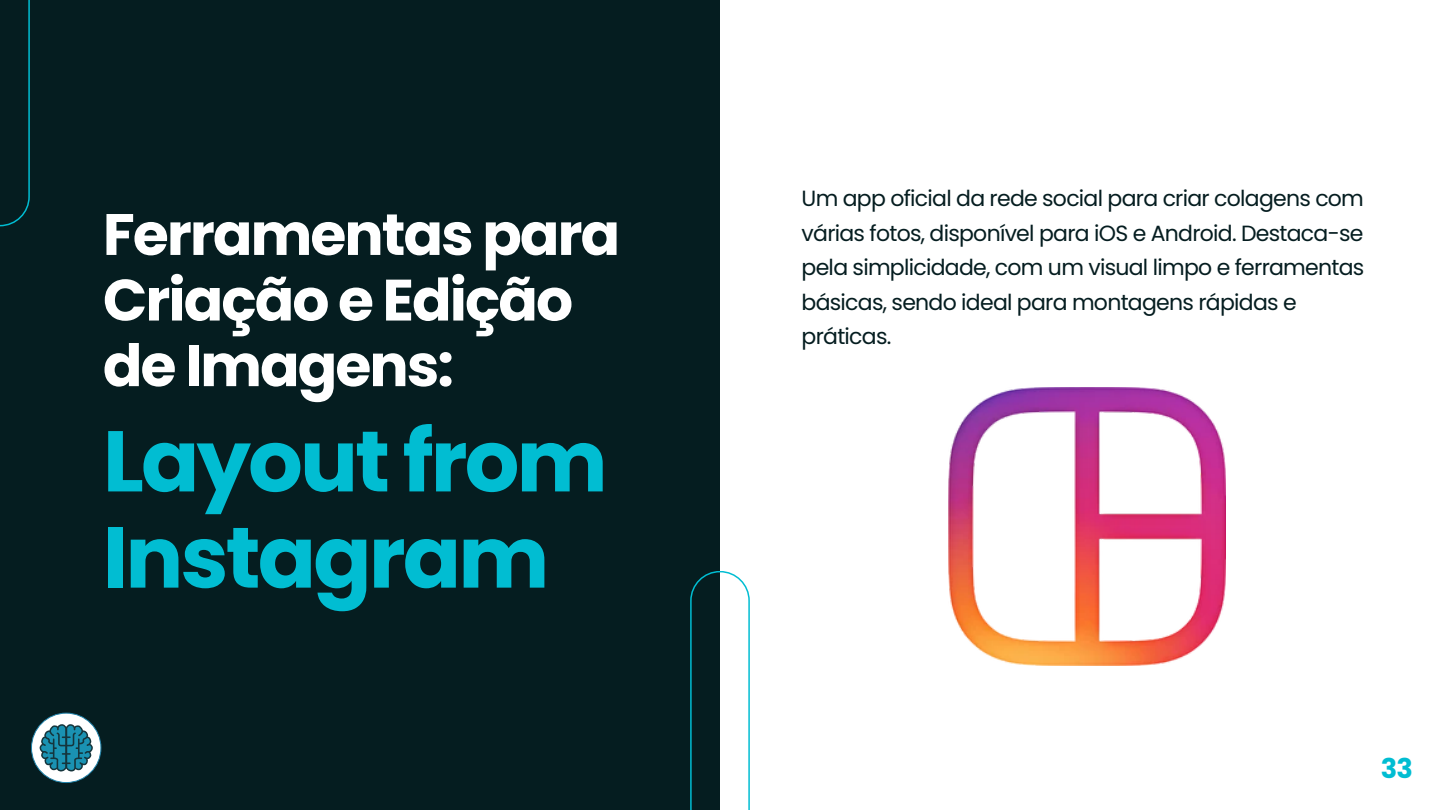
<style>
.page{position:relative;width:1440px;height:810px;background:#051d20}
.page>*{position:absolute;margin:0;border:0;box-sizing:border-box;transform-origin:0 0}
.t1{font:700 86px/96.2px "Poppins";letter-spacing:-.035em;color:#01bdd2}
.t2{font:700 58.3px/65.6px "Poppins";letter-spacing:-.035em;color:#fff}
.t3{font:700 27.3px "Poppins";color:#01bdd2}
.t4{font:22px/34.5px "Poppins";letter-spacing:-.035em;color:#051d20}
</style>
<div class="page">
<svg style="left:0;top:0;width:30px;height:226px"></svg>
<svg style="left:31px;top:713px;width:70px;height:70px"></svg>
<div style="left:720px;top:0;width:720px;height:810px;background:#fff"></div>
<svg style="left:690px;top:571px;width:60px;height:239px"></svg>
<img style="left:948px;top:388px;width:278px;height:277px">
<h1 class="t2" style="left:103px;top:202px;width:519px">Ferramentas para<br>Criação e Edição de Imagens:</h1>
<p class="t1" style="left:103px;top:413px;width:506px">Layout from<br>Instagram</p>
<p class="t4" style="left:802px;top:181px;width:564px">Um app oficial da rede social para criar colagens com várias fotos, disponível para iOS e Android. Destaca-se pela simplicidade, com um visual limpo e ferramentas básicas, sendo ideal para montagens rápidas e práticas.</p>
<p class="t3" style="left:1381px;top:749px;width:34px">33</p>
</div>
